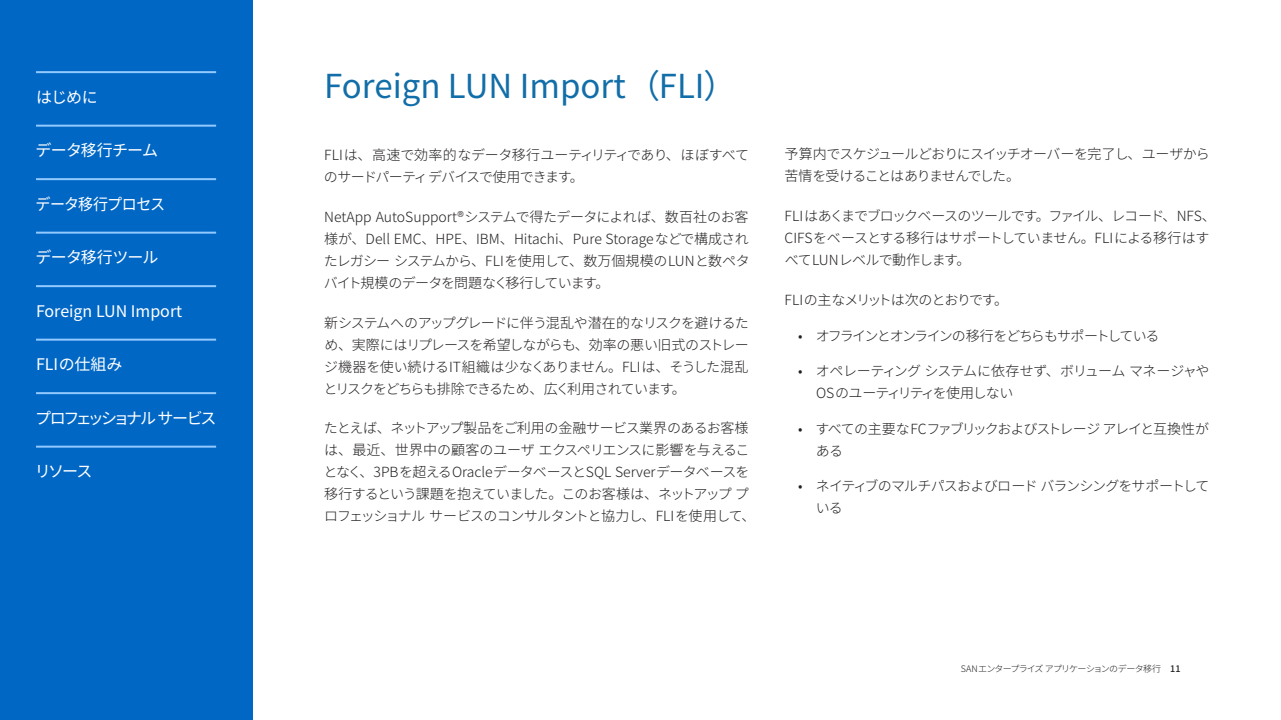
<style>
.page{position:relative;width:1281px;height:720px;background:#fff}
.page>*{position:absolute;margin:0;border:0;box-sizing:border-box;transform-origin:0 0}
.t1{font:33px "Noto Sans CJ Kjp";color:#126ea8}
.t2{font:16px "Noto Sans CJ Kjp";letter-spacing:-.04em;color:#fff}
.t3{font:16px "Noto Sans CJ Kjp";color:#fff}
.t4{font:16px "Noto Sans CJ Kjp";letter-spacing:-.155em;color:#fff}
.t5{font:16px "Noto Sans CJ Kjp";letter-spacing:-.04em;color:#fff;scale:.94 1}
.t6{font:300 14px/22px "Noto Sans CJ Kjp";letter-spacing:-.055em;color:#231f20}
.t7{font:300 14px/22px "Noto Sans CJ Kjp";letter-spacing:-.075em;color:#231f20}
.t8{font:300 14px "Noto Sans CJ Kjp";letter-spacing:-.1em;color:#231f20}
.t9{font:300 9px "Noto Sans CJ Kjp";letter-spacing:-.08em;color:#231f20}
.s1{font-weight:500}
</style>
<div class="page">
<div style="left:0;top:0;width:252px;height:720px;background:#0067c5"></div>
<hr style="left:36px;top:71px;width:180px;height:2px;background:#92caff">
<hr style="left:36px;top:125px;width:180px;height:2px;background:#92caff">
<hr style="left:36px;top:178px;width:180px;height:2px;background:#92caff">
<hr style="left:36px;top:232px;width:180px;height:2px;background:#92caff">
<hr style="left:36px;top:285px;width:180px;height:2px;background:#92caff">
<hr style="left:36px;top:339px;width:180px;height:2px;background:#92caff">
<hr style="left:36px;top:392px;width:180px;height:2px;background:#92caff">
<hr style="left:36px;top:446px;width:180px;height:2px;background:#92caff">
<p class="t2" style="left:36px;top:88px;width:63px">はじめに</p>
<p class="t2" style="left:36px;top:141px;width:124px">データ移行チーム</p>
<p class="t5" style="left:36px;top:195px;width:139px">データ移行プロセス</p>
<p class="t2" style="left:36px;top:248px;width:124px">データ移行ツール</p>
<p class="t3" style="left:36px;top:302px;width:148px">Foreign LUN Import</p>
<p class="t3" style="left:36px;top:355px;width:88px">FLIの仕組み</p>
<p class="t4" style="left:35px;top:409px;width:183px">プロフェッショナル サービス</p>
<p class="t2" style="left:35px;top:462px;width:59px">リソース</p>
<h1 class="t1" style="left:324px;top:68px;width:414px">Foreign LUN Import（FLI）</h1>
<p class="t6" style="left:324px;top:144px;width:426px">FLIは、高速で効率的なデータ移行ユーティリティであり、ほぼすべてのサードパーティ デバイスで使用できます。</p>
<p class="t6" style="left:324px;top:206px;width:427px;text-align:justify">NetApp AutoSupport®システムで得たデータによれば、数百社のお客様が、Dell EMC、HPE、IBM、Hitachi、Pure Storageなどで構成されたレガシー システムから、FLIを使用して、数万個規模のLUNと数ペタバイト規模のデータを問題なく移行しています。</p>
<p class="t6" style="left:324px;top:312px;width:426px;text-align:justify">新システムへのアップグレードに伴う混乱や潜在的なリスクを避けるため、実際にはリプレースを希望しながらも、効率の悪い旧式のストレージ機器を使い続けるIT組織は少なくありません。FLIは、そうした混乱とリスクをどちらも排除できるため、広く利用されています。</p>
<p class="t6" style="left:324px;top:418px;width:433px">たとえば、ネットアップ製品をご利用の金融サービス業界のあるお客様は、最近、世界中の顧客のユーザ エクスペリエンスに影響を与えることなく、3PBを超えるOracleデータベースとSQL Serverデータベースを移行するという課題を抱えていました。このお客様は、ネットアップ プロフェッショナル サービスのコンサルタントと協力し、FLIを使用して、</p>
<p class="t6" style="left:784px;top:144px;width:426px">予算内でスケジュールどおりにスイッチオーバーを完了し、ユーザから苦情を受けることはありませんでした。</p>
<p class="t6" style="left:784px;top:206px;width:432px">FLIはあくまでブロックベースのツールです。ファイル、レコード、NFS、<br>CIFSをベースとする移行はサポートしていません。FLIによる移行はすべてLUNレベルで動作します。</p>
<p class="t7" style="left:784px;top:290px;width:225px">FLIの主なメリットは次のとおりです。</p>
<p class="t8" style="left:798px;top:328px;width:363px">• オフラインとオンラインの移行をどちらもサポートしている</p>
<p class="t6" style="left:816px;top:361px;width:395px;text-indent:-18px">• オペレーティング システムに依存せず、ボリューム マネージャや<br>OSのユーティリティを使用しない</p>
<p class="t7" style="left:815px;top:418px;width:395px;text-indent:-18px">• すべての主要なFCファブリックおよびストレージ アレイと互換性がある</p>
<p class="t6" style="left:815px;top:476px;width:395px;text-indent:-18px">• ネイティブのマルチパスおよびロード バランシングをサポートしている</p>
<p class="t9" style="left:960px;top:664px;width:221px">SANエンタープライズ アプリケーションのデータ移行 <span class="s1">11</span></p>
</div>
